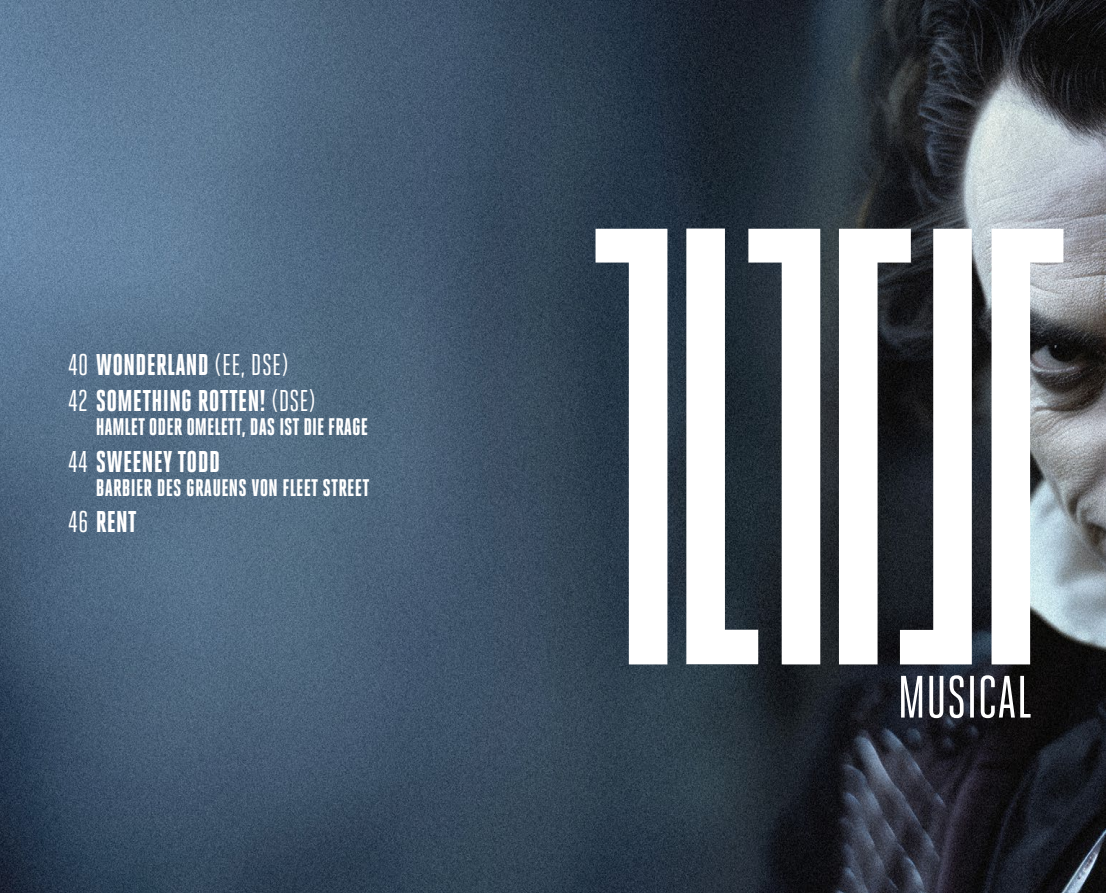
<style>
.page{position:relative;width:1106px;height:893px;background:#fff}
.page>*{position:absolute;margin:0;border:0;box-sizing:border-box;transform-origin:0 0}
.t1{font:800 30px "Heroic Condensed";letter-spacing:.01em;color:#fff}
.t2{font:30px "Heroic Condensed";letter-spacing:.01em;color:#fff}
.t3{font:800 24px "Heroic Condensed";letter-spacing:.01em;color:#fff}
.s1{font-weight:800}
.s2{font-weight:400}
</style>
<div class="page">
<img style="left:0;top:0;width:1106px;height:893px">
<svg style="left:901px;top:675px;width:129px;height:43px"></svg>
<svg style="left:595px;top:229px;width:72px;height:435px"></svg>
<svg style="left:686px;top:229px;width:134px;height:435px"></svg>
<svg style="left:991px;top:229px;width:72px;height:435px"></svg>
<svg style="left:839px;top:229px;width:132px;height:435px"></svg>
<p class="t2" style="left:68px;top:349px;width:222px">40 <span class="s1">WONDERLAND</span> (EE, DSE)</p>
<p class="t1" style="left:68px;top:385px;width:249px"><span class="s2">42</span> SOMETHING ROTTEN! <span class="s2">(DSE)</span></p>
<p class="t3" style="left:96px;top:414px;width:274px">HAMLET ODER OMELETT, DAS IST DIE FRAGE</p>
<p class="t1" style="left:68px;top:445px;width:154px"><span class="s2">44</span> SWEENEY TODD</p>
<p class="t3" style="left:96px;top:474px;width:275px">BARBIER DES GRAUENS VON FLEET STREET</p>
<p class="t1" style="left:68px;top:505px;width:70px"><span class="s2">46</span> RENT</p>
</div>
